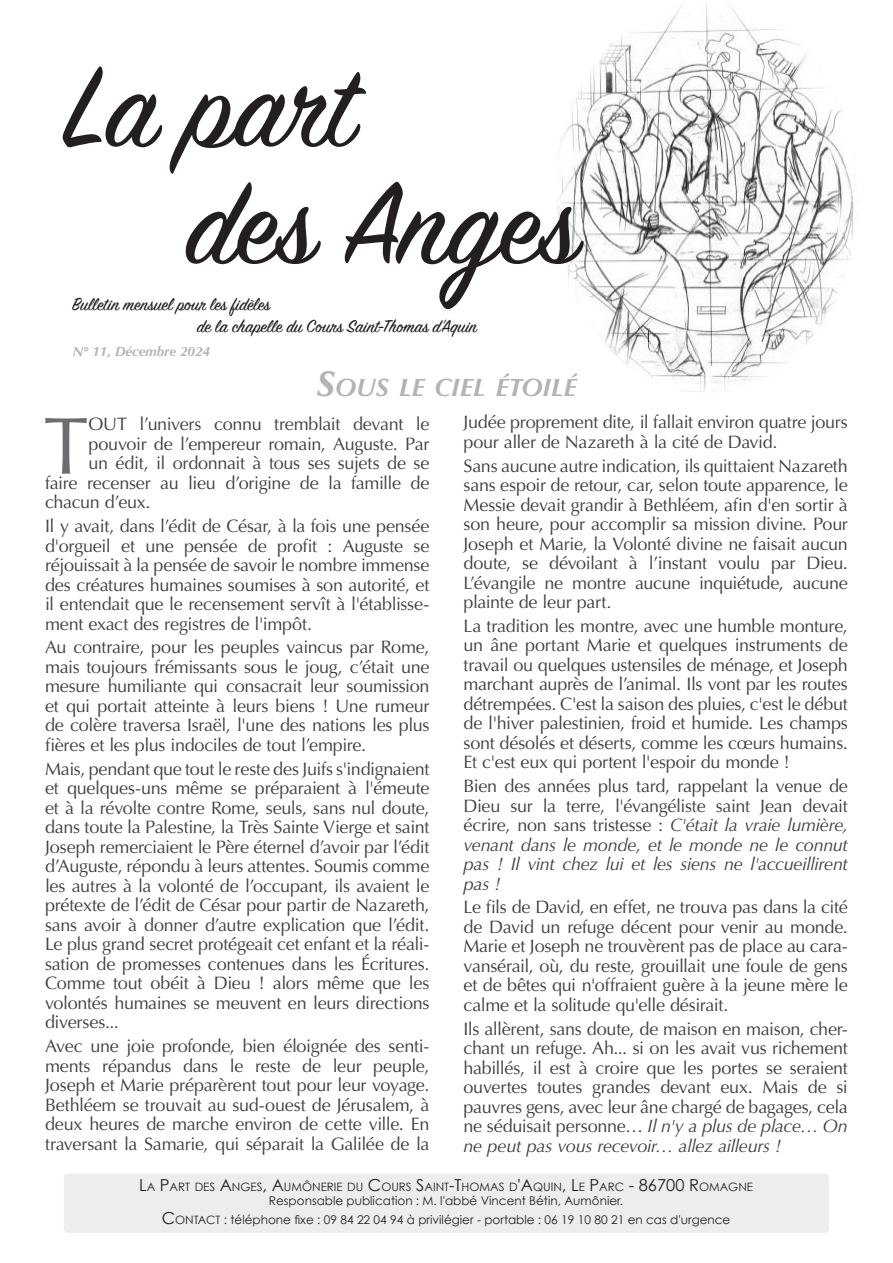
<style>
.page{position:relative;width:893px;height:1263px;background:#fff}
.page>*{position:absolute;margin:0;border:0;box-sizing:border-box;transform-origin:0 0}
.t1{font:127.5px/117px "Sign Painter House Script";letter-spacing:-.005em;color:#231f20}
.corps_lettrine{font:81px "Optima";color:#6c6d70}
.titre{font:italic 700 25.2px "Optima";color:#b2b3b7}
.t2{font:19.5px/22.5px "Sign Painter House Script";color:#231f20}
.corps{font:18px/19.5px "Optima";letter-spacing:-.015em;color:#3e3e3f;text-align:justify}
.corps_lettrine-2{font:18px "Optima";letter-spacing:-.015em;color:#3e3e3f}
.t3{font:italic 700 13.5px "Optima";color:#b2b3b7}
.t4{font:12px/19.2px "Century Gothic";color:#231f20;text-align:center}
.t5{font:11.55px "Century Gothic";color:#231f20}
.s1{font-size:36px}
.s2{font-style:italic}
.s3{font-size:16.5px}
.s4{font-size:11.55px}
.s5{font-style:inherit}
</style>
<div class="page">
<img style="left:557px;top:2px;width:300px;height:390px">
<div style="left:64px;top:1174px;width:765px;height:59px;background:#ededee;border-radius:4px"></div>
<h1 class="t1" style="left:187px;top:60px;width:393px;text-indent:-123px">La part<br>des Anges</h1>
<p class="t2" style="left:197px;top:294px;width:281px;text-indent:-125px">Bulletin mensuel pour les fidèles<br>de la chapelle du Cours Saint-Thomas d'Aquin</p>
<p class="t3" style="left:73px;top:343px;width:139px">N° 11, Décembre 2024</p>
<p class="titre" style="left:316px;top:373px;width:262px"><span class="s1">S</span>OUS LE CIEL ÉTOILÉ</p>
<p class="corps_lettrine" style="left:43px;top:399px;width:47px">T</p>
<p class="corps_lettrine-2" style="left:89px;top:414px;width:342px">OUT l’univers connu tremblait devant le</p>
<p class="corps_lettrine-2" style="left:89px;top:433px;width:342px">pouvoir de l’empereur romain, Auguste. Par</p>
<p class="corps_lettrine-2" style="left:89px;top:453px;width:342px">un édit, il ordonnait à tous ses sujets de se</p>
<p class="corps_lettrine-2" style="left:45px;top:472px;width:386px">faire recenser au lieu d’origine de la famille de</p>
<p class="corps_lettrine-2" style="left:45px;top:492px;width:107px">chacun d’eux.</p>
<p class="corps" style="left:45px;top:516px;width:386px">Il y avait, dans l’édit de César, à la fois une pensée d'orgueil et une pensée de profit : Auguste se réjouissait à la pensée de savoir le nombre immense des créatures humaines soumises à son autorité, et il entendait que le recensement servît à l'établisse&shy;ment exact des registres de l'impôt.</p>
<p class="corps" style="left:45px;top:638px;width:386px">Au contraire, pour les peuples vaincus par Rome, mais toujours frémissants sous le joug, c’était une mesure humiliante qui consacrait leur soumission et qui portait atteinte à leurs biens ! Une rumeur de colère traversa Israël, l'une des nations les plus fières et les plus indociles de tout l’empire.</p>
<p class="corps" style="left:45px;top:759px;width:386px">Mais, pendant que tout le reste des Juifs s'indignaient et quelques-uns même se préparaient à l'émeute et à la révolte contre Rome, seuls, sans nul doute, dans toute la Palestine, la Très Sainte Vierge et saint Joseph remerciaient le Père éternel d’avoir par l’édit d’Auguste, répondu à leurs attentes. Soumis comme les autres à la volonté de l’occupant, ils avaient le prétexte de l’édit de César pour partir de Nazareth, sans avoir à donner d’autre explication que l’édit.<br>Le plus grand secret protégeait cet enfant et la réali&shy;sation de promesses contenues dans les Écritures.<br>Comme tout obéit à Dieu ! alors même que les volontés humaines se meuvent en leurs directions diverses...</p>
<p class="corps" style="left:45px;top:1036px;width:386px">Avec une joie profonde, bien éloignée des senti&shy;ments répandus dans le reste de leur peuple, Joseph et Marie préparèrent tout pour leur voyage.<br>Bethléem se trouvait au sud-ouest de Jérusalem, à deux heures de marche environ de cette ville. En traversant la Samarie, qui séparait la Galilée de la</p>
<p class="corps" style="left:463px;top:413px;width:386px">Judée proprement dite, il fallait environ quatre jours pour aller de Nazareth à la cité de David.</p>
<p class="corps" style="left:463px;top:456px;width:386px">Sans aucune autre indication, ils quittaient Nazareth sans espoir de retour, car, selon toute apparence, le Messie devait grandir à Bethléem, afin d'en sortir à son heure, pour accomplir sa mission divine. Pour Joseph et Marie, la Volonté divine ne faisait aucun doute, se dévoilant à l’instant voulu par Dieu.<br>L’évangile ne montre aucune inquiétude, aucune plainte de leur part.</p>
<p class="corps" style="left:463px;top:616px;width:386px">La tradition les montre, avec une humble monture, un âne portant Marie et quelques instruments de travail ou quelques ustensiles de ménage, et Joseph marchant auprès de l’animal. Ils vont par les routes détrempées. C'est la saison des pluies, c'est le début de l'hiver palestinien, froid et humide. Les champs sont désolés et déserts, comme les cœurs humains.<br>Et c'est eux qui portent l'espoir du monde !</p>
<p class="corps" style="left:463px;top:776px;width:386px">Bien des années plus tard, rappelant la venue de Dieu sur la terre, l'évangéliste saint Jean devait écrire, non sans tristesse : <span class="s2">C'était la vraie lumière, venant dans le monde, et le monde ne le connut pas ! Il vint chez lui et les siens ne l'accueillirent pas !</span></p>
<p class="corps" style="left:463px;top:898px;width:386px">Le fils de David, en effet, ne trouva pas dans la cité de David un refuge décent pour venir au monde.<br>Marie et Joseph ne trouvèrent pas de place au cara&shy;vansérail, où, du reste, grouillait une foule de gens et de bêtes qui n'offraient guère à la jeune mère le calme et la solitude qu'elle désirait.</p>
<p class="corps" style="left:463px;top:1019px;width:386px">Ils allèrent, sans doute, de maison en maison, cher&shy;chant un refuge. Ah... si on les avait vus richement habillés, il est à croire que les portes se seraient ouvertes toutes grandes devant eux. Mais de si pauvres gens, avec leur âne chargé de bagages, cela ne séduisait personne… <span class="s2">Il n'y a plus de place… On ne peut pas vous recevoir… allez ailleurs !</span></p>
<p class="t5" style="left:139px;top:1179px;width:615px"><span class="s3">L</span>A <span class="s3">P</span>ART DES <span class="s3">A</span>NGES<span class="s3">, A</span>UMÔNERIE DU <span class="s3">C</span>OURS <span class="s3">S</span>AINT<span class="s3">-T</span>HOMAS D<span class="s3">'A</span>QUIN<span class="s3">, L</span>E <span class="s3">P</span>ARC <span class="s3">- 86700 R</span>OMAGNE</p>
<p class="t4" style="left:162px;top:1191px;width:570px">Responsable publication : M. l'abbé Vincent Bétin, Aumônier.<br><span class="s3">C</span><span class="s4">ONTACT</span> <span class="s5">:</span> téléphone fixe : 09 84 22 04 94 à privilégier - portable : 06 19 10 80 21 en cas d'urgence</p>
</div>
